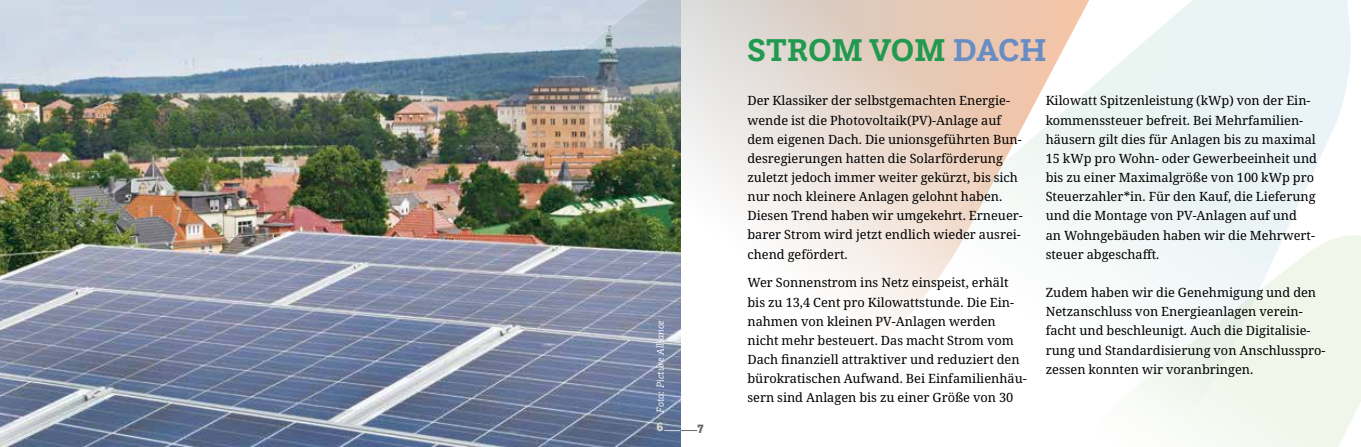
<style>
.page{position:relative;width:1361px;height:447px;background:#fff}
.page>*{position:absolute;margin:0;border:0;box-sizing:border-box;transform-origin:0 0}
.t1{font:700 33px "Questa Slab";letter-spacing:-.01em;color:#219a4f}
.t2{font:12.75px/19.2px "Noto Serif";color:#000}
.t3{font:900 12.75px "Questa Sans";color:#d3d3d2}
.t4{font:900 12.75px "Questa Sans";color:#6a6864}
.t5{font:italic 300 10.5px "Questa Slab";color:#fff}
.s1{color:#688cc4}
</style>
<div class="page">
<img style="left:0;top:0;width:249px;height:446px">
<svg style="left:1122px;top:0;width:231px;height:446px"></svg>
<img style="left:249px;top:0;width:873px;height:446px">
<p class="t5" style="left:654px;top:412px;width:94px;rotate:-90deg">Foto: Picture Alliance</p>
<p class="t3" style="left:656px;top:418px;width:8px">6</p>
<p class="t4" style="left:697px;top:418px;width:8px">7</p>
<h1 class="t1" style="left:747px;top:29px;width:301px">STROM VOM <span class="s1">DACH</span></h1>
<p class="t2" style="left:747px;top:91px;width:277px">Der Klassiker der selbstgemachten Energie&shy;wende ist die Photovoltaik(PV)-Anlage auf dem eigenen Dach. Die unionsgeführten Bun&shy;desregierungen hatten die Solarförderung zuletzt jedoch immer weiter gekürzt, bis sich nur noch kleinere Anlagen gelohnt haben.<br>Diesen Trend haben wir umgekehrt. Erneuer&shy;barer Strom wird jetzt endlich wieder ausrei&shy;chend gefördert.</p>
<p class="t2" style="left:747px;top:273px;width:281px">Wer Sonnenstrom ins Netz einspeist, erhält bis zu 13,4 Cent pro Kilowattstunde. Die Ein&shy;nahmen von kleinen PV-Anlagen werden nicht mehr besteuert. Das macht Strom vom Dach finanziell attraktiver und reduziert den bürokratischen Aufwand. Bei Einfamilienhäu&shy;sern sind Anlagen bis zu einer Größe von 30</p>
<p class="t2" style="left:1045px;top:91px;width:273px">Kilowatt Spitzenleistung (kWp) von der Ein&shy;kommenssteuer befreit. Bei Mehrfamilien&shy;häusern gilt dies für Anlagen bis zu maximal 15 kWp pro Wohn- oder Gewerbeeinheit und bis zu einer Maximalgröße von 100 kWp pro Steuerzahler*in. Für den Kauf, die Lieferung und die Montage von PV-Anlagen auf und<br>an Wohngebäuden haben wir die Mehrwert&shy;steuer abgeschafft.</p>
<p class="t2" style="left:1045px;top:283px;width:281px">Zudem haben wir die Genehmigung und den Netzanschluss von Energieanlagen verein&shy;facht und beschleunigt. Auch die Digitalisie&shy;rung und Standardisierung von Anschlusspro&shy;zessen konnten wir voranbringen.</p>
</div>
